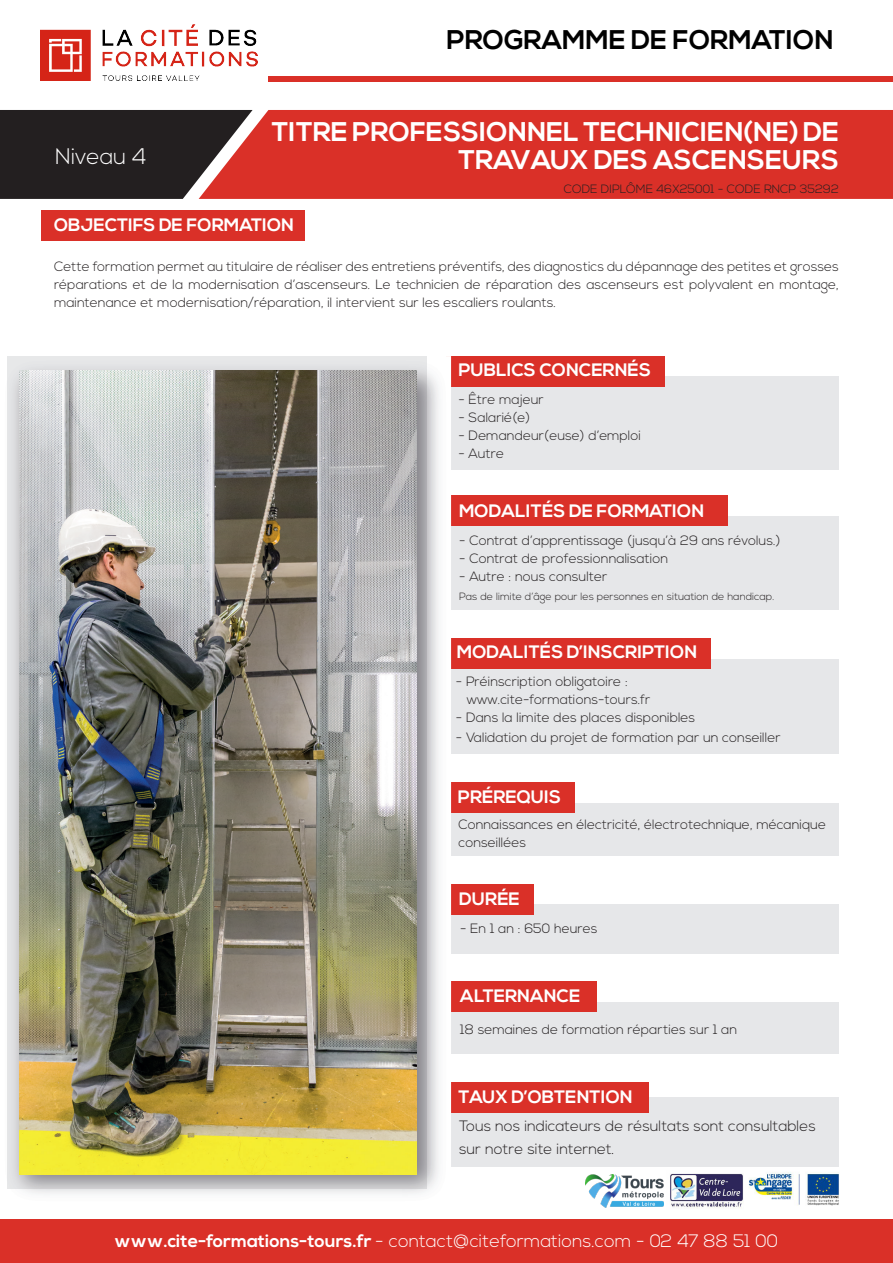
<style>
.page{position:relative;width:893px;height:1263px;background:#fff}
.page>*{position:absolute;margin:0;border:0;box-sizing:border-box;transform-origin:0 0}
.t1{font:700 27px/28.5px "Nexa";color:#fff;text-align:right}
.t2{font:700 27px "Nexa";color:#000}
.t3{font:300 22.5px "Nexa";color:#fff}
.t4{font:700 18px "Nexa";color:#fff}
.t5{font:300 18px "Nexa";color:#fff}
.t6{font:300 15px/22.5px "Nexa";color:#231f20}
.t7{font:300 13.5px/18px "Nexa";color:#231f20;text-align:justify}
.t8{font:300 12px "Nexa";color:#231f20}
.t9{font:300 10.5px "Nexa";color:#231f20}
.s1{font-weight:700}
</style>
<div class="page">
<div style="left:268px;top:76px;width:625px;height:5px;background:#da3028"></div>
<div style="left:253px;top:110px;width:640px;height:89px;background:#da3028"></div>
<svg style="left:0;top:110px;width:253px;height:89px;background:#3e2d2d"></svg>
<div style="left:41px;top:210px;width:264px;height:31px;background:#da3028"></div>
<div style="left:0;top:1219px;width:893px;height:44px;background:#da3028"></div>
<div style="left:446px;top:376px;width:393px;height:94px;background:#e6e7e9"></div>
<div style="left:446px;top:356px;width:219px;height:31px;background:#da3028"></div>
<div style="left:446px;top:517px;width:393px;height:93px;background:#e6e7e9"></div>
<div style="left:446px;top:495px;width:282px;height:31px;background:#da3028"></div>
<div style="left:446px;top:659px;width:393px;height:95px;background:#e6e7e9"></div>
<div style="left:446px;top:638px;width:265px;height:30px;background:#da3028"></div>
<div style="left:446px;top:803px;width:393px;height:53px;background:#e6e7e9"></div>
<div style="left:446px;top:782px;width:129px;height:30px;background:#da3028"></div>
<div style="left:446px;top:904px;width:393px;height:49px;background:#e6e7e9"></div>
<div style="left:446px;top:884px;width:88px;height:30px;background:#da3028"></div>
<div style="left:446px;top:1002px;width:393px;height:52px;background:#e6e7e9"></div>
<div style="left:446px;top:981px;width:151px;height:30px;background:#da3028"></div>
<div style="left:446px;top:1097px;width:393px;height:70px;background:#e6e7e9"></div>
<div style="left:447px;top:1082px;width:201px;height:30px;background:#da3028"></div>
<img style="left:41px;top:25px;width:216px;height:56px">
<img style="left:586px;top:1174px;width:77px;height:33px">
<img style="left:670px;top:1173px;width:74px;height:36px">
<img style="left:748px;top:1172px;width:91px;height:34px">
<img style="left:7px;top:356px;width:444px;height:53px">
<img style="left:402px;top:409px;width:49px;height:785px">
<img style="left:8px;top:356px;width:419px;height:833px">
<img style="left:20px;top:370px;width:396px;height:804px">
<p class="t3" style="left:55px;top:144px;width:93px">Niveau 4</p>
<p class="t2" style="left:446px;top:25px;width:389px">PROGRAMME DE FORMATION</p>
<p class="t1" style="left:272px;top:118px;width:569px">TITRE PROFESSIONNEL TECHNICIEN(NE) DE<br>TRAVAUX DES ASCENSEURS</p>
<p class="t8" style="left:564px;top:182px;width:277px">CODE DIPLÔME 46X25001 - CODE RNCP 35292</p>
<p class="t4" style="left:54px;top:214px;width:242px">OBJECTIFS DE FORMATION</p>
<p class="t7" style="left:54px;top:258px;width:786px">Cette formation permet au titulaire de réaliser des entretiens préventifs, des diagnostics du dépannage des petites et grosses réparations et de la modernisation d’ascenseurs. Le technicien de réparation des ascenseurs est polyvalent en montage, maintenance et modernisation/réparation, il intervient sur les escaliers roulants.</p>
<p class="t4" style="left:458px;top:360px;width:194px">PUBLICS CONCERNÉS</p>
<p class="t7" style="left:458px;top:390px;width:87px">- Être majeur</p>
<p class="t7" style="left:458px;top:408px;width:73px">- Salarié(e)</p>
<p class="t7" style="left:458px;top:426px;width:184px">- Demandeur(euse) d’emploi</p>
<p class="t7" style="left:458px;top:444px;width:47px">- Autre</p>
<p class="t4" style="left:459px;top:500px;width:247px">MODALITÉS DE FORMATION</p>
<p class="t7" style="left:459px;top:531px;width:323px">- Contrat d’apprentissage (jusqu’à 29 ans révolus.)</p>
<p class="t7" style="left:459px;top:549px;width:210px">- Contrat de professionnalisation</p>
<p class="t7" style="left:459px;top:567px;width:150px">- Autre : nous consulter</p>
<p class="t9" style="left:459px;top:591px;width:317px">Pas de limite d’âge pour les personnes en situation de handicap.</p>
<p class="t4" style="left:457px;top:642px;width:242px">MODALITÉS D’INSCRIPTION</p>
<p class="t7" style="left:456px;top:673px;width:174px">- Préinscription obligatoire :</p>
<p class="t7" style="left:467px;top:691px;width:185px">www.cite-formations-tours.fr</p>
<p class="t7" style="left:456px;top:709px;width:241px">- Dans la limite des places disponibles</p>
<p class="t7" style="left:456px;top:729px;width:326px">- Validation du projet de formation par un conseiller</p>
<p class="t4" style="left:458px;top:787px;width:105px">PRÉREQUIS</p>
<p class="t7" style="left:458px;top:816px;width:369px">Connaissances en électricité, électrotechnique, mécanique conseillées</p>
<p class="t4" style="left:459px;top:888px;width:62px">DURÉE</p>
<p class="t7" style="left:460px;top:920px;width:139px">- En 1 an : 650 heures</p>
<p class="t4" style="left:460px;top:985px;width:121px">ALTERNANCE</p>
<p class="t7" style="left:460px;top:1021px;width:279px">18 semaines de formation réparties sur 1 an</p>
<p class="t4" style="left:458px;top:1087px;width:176px">TAUX D’OBTENTION</p>
<p class="t6" style="left:459px;top:1115px;width:358px">Tous nos indicateurs de résultats sont consultables sur notre site internet.</p>
<p class="t5" style="left:114px;top:1230px;width:665px"><span class="s1">www.cite-formations-tours.fr</span> - contact@citeformations.com - 02 47 88 51 00</p>
</div>
